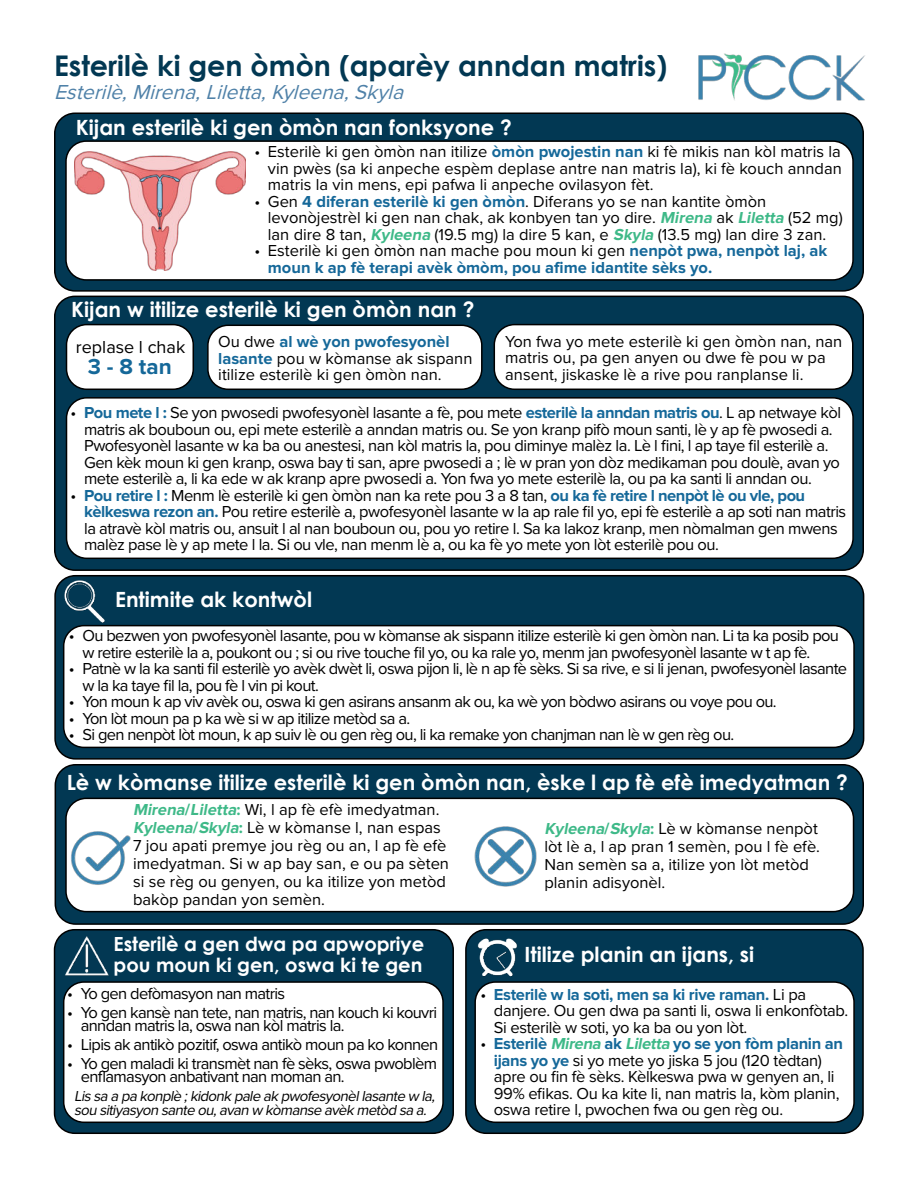
<style>
.page{position:relative;width:918px;height:1188px;background:#fff}
.page>*{position:absolute;margin:0;border:0;box-sizing:border-box;transform-origin:0 0}
.t1{font:700 28.5px "Century Gothic";color:#023853}
.t2{font:700 22.5px "Proxima Nova";color:#156899}
.t3{font:700 21px "Century Gothic";color:#fff}
.t4{font:italic 21px "Proxima Nova";color:#4f81a8}
.t5{font:700 19.5px/21px "Century Gothic";color:#fff}
.t6{font:18px "Proxima Nova";color:#000}
.t7{font:16.5px/16.5px "Proxima Nova";letter-spacing:-.03em;color:#000}
.t8{font:16.5px/18px "Proxima Nova";color:#000}
.t9{font:700 16.5px/16.5px "Proxima Nova";color:#156899}
.t10{font:italic 15px/13.5px "Proxima Nova";letter-spacing:-.04em;color:#000}
.s1{font-weight:700;color:#156899}
.s2{font-weight:700;font-style:italic;color:#3eb988}
.s3{font-weight:400;color:#000}
.s4{font-weight:700;color:#3eb988}
</style>
<div class="page">
<div style="left:55px;top:576px;width:809px;height:183px;background:#023853;border-radius:20px"></div>
<div style="left:54px;top:575px;width:810px;height:185px;border:2px solid #000;border-radius:20px"></div>
<div style="left:64px;top:626px;width:790px;height:121px;background:#fff;border-radius:20px"></div>
<div style="left:63px;top:625px;width:792px;height:123px;border:2px solid #000;border-radius:20px"></div>
<div style="left:466px;top:930px;width:397px;height:203px;background:#023853;border-radius:20px"></div>
<div style="left:465px;top:929px;width:399px;height:205px;border:2px solid #000;border-radius:20px"></div>
<div style="left:475px;top:982px;width:379px;height:140px;background:#fff;border-radius:20px"></div>
<div style="left:474px;top:981px;width:381px;height:142px;border:2px solid #000;border-radius:20px"></div>
<div style="left:55px;top:930px;width:398px;height:203px;background:#023853;border-radius:20px"></div>
<div style="left:54px;top:929px;width:400px;height:205px;border:2px solid #000;border-radius:20px"></div>
<div style="left:64px;top:982px;width:379px;height:140px;background:#fff;border-radius:20px"></div>
<div style="left:63px;top:981px;width:381px;height:142px;border:2px solid #000;border-radius:20px"></div>
<div style="left:55px;top:296px;width:808px;height:274px;background:#023853;border-radius:20px"></div>
<div style="left:54px;top:296px;width:810px;height:275px;border:2px solid #000;border-radius:20px"></div>
<div style="left:67px;top:398px;width:786px;height:160px;background:#fff;border-radius:20px"></div>
<div style="left:66px;top:397px;width:788px;height:162px;border:2px solid #000;border-radius:20px"></div>
<div style="left:55px;top:113px;width:808px;height:178px;background:#023853;border-radius:20px"></div>
<div style="left:54px;top:112px;width:810px;height:180px;border:2px solid #000;border-radius:20px"></div>
<img style="left:698px;top:53px;width:167px;height:48px">
<div style="left:67px;top:325px;width:126px;height:64px;background:#fff;border-radius:20px"></div>
<div style="left:66px;top:324px;width:128px;height:66px;border:2px solid #000;border-radius:20px"></div>
<div style="left:208px;top:325px;width:274px;height:64px;background:#fff;border-radius:20px"></div>
<div style="left:207px;top:325px;width:276px;height:65px;border:2px solid #000;border-radius:20px"></div>
<div style="left:494px;top:325px;width:359px;height:64px;background:#fff;border-radius:20px"></div>
<div style="left:494px;top:324px;width:360px;height:66px;border:2px solid #000;border-radius:20px"></div>
<div style="left:66px;top:141px;width:787px;height:139px;background:#fff;border-radius:20px"></div>
<div style="left:65px;top:140px;width:789px;height:141px;border:2px solid #000;border-radius:20px"></div>
<div style="left:55px;top:765px;width:808px;height:159px;background:#023853;border-radius:20px"></div>
<div style="left:55px;top:764px;width:809px;height:161px;border:2px solid #000;border-radius:20px"></div>
<div style="left:66px;top:798px;width:788px;height:114px;background:#fff;border-radius:20px"></div>
<div style="left:65px;top:798px;width:789px;height:114px;border:2px solid #000;border-radius:20px"></div>
<img style="left:62px;top:578px;width:48px;height:48px">
<img style="left:71px;top:831px;width:59px;height:54px">
<img style="left:74px;top:151px;width:172px;height:120px">
<img style="left:127px;top:172px;width:63px;height:60px">
<img style="left:475px;top:826px;width:62px;height:61px">
<img style="left:477px;top:938px;width:40px;height:39px">
<img style="left:64px;top:934px;width:45px;height:42px">
<h1 class="t1" style="left:54px;top:53px;width:615px">Esterilè ki gen òmòn (aparèy anndan matris)</h1>
<p class="t4" style="left:54px;top:81px;width:357px">Esterilè,Mirena,Liletta,Kyleena,Skyla</p>
<p class="t3" style="left:76px;top:118px;width:437px">Kijan esterilè ki gen òmòn nan fonksyone ?</p>
<p class="t7" style="left:268px;top:144px;width:575px;text-align:justify;text-indent:-13px">• Esterilè ki gen òmòn nan itilize <span class="s1">òmòn pwojestin nan</span> ki fè mikis nan kòl matris la vin pwès (sa ki anpeche espèm deplase antre nan matris la), ki fè kouch anndan matris la vin mens, epi pafwa li anpeche ovilasyon fèt.</p>
<p class="t8" style="left:268px;top:193px;width:576px;line-height:16.5px;text-indent:-13px">• Gen <span class="s1">4 diferan esterilè ki gen òmòn</span>. Diferans yo se nan kantite òmòn levonòjestrèl ki gen nan chak, ak konbyen tan yo dire. <span class="s2">Mirena</span> ak <span class="s2">Liletta</span> (52 mg) lan dire 8 tan, <span class="s2">Kyleena</span> (19.5 mg) la dire 5 kan, e <span class="s2">Skyla</span> (13.5 mg) lan dire 3 zan.</p>
<p class="t9" style="left:268px;top:244px;width:561px;text-indent:-13px"><span class="s3">• Esterilè ki gen òmòn nan mache pou moun ki gen</span> nenpòt pwa, nenpòt laj, ak moun k ap fè terapi avèk òmòm, pou afime idantite sèks yo.</p>
<p class="t3" style="left:71px;top:300px;width:405px">Kijan w itilize esterilè ki gen òmòn nan ?</p>
<p class="t6" style="left:76px;top:337px;width:111px">replase l chak</p>
<p class="t8" style="left:218px;top:334px;width:256px;line-height:16.5px">Ou dwe <span class="s1">al wè yon pwofesyonèl lasante</span> pou w kòmanse ak sispann itilize esterilè ki gen òmòn nan.</p>
<p class="t8" style="left:505px;top:333px;width:338px;line-height:16.5px">Yon fwa yo mete esterilè ki gen òmòn nan, nan matris ou, pa gen anyen ou dwe fè pou w pa ansent, jiskaske lè a rive pou ranplanse li.</p>
<h2 class="t2" style="left:88px;top:358px;width:85px">3 - 8 tan</h2>
<p class="t7" style="left:84px;top:404px;width:758px;text-indent:-13px">• <span class="s1">Pou mete l :</span> Se yon pwosedi pwofesyonèl lasante a fè, pou mete <span class="s1">esterilè la anndan matris ou</span>. L ap netwaye kòl matris ak bouboun ou, epi mete esterilè a anndan matris ou. Se yon kranp pifò moun santi, lè y ap fè pwosedi a.<br>Pwofesyonèl lasante w ka ba ou anestesi, nan kòl matris la, pou diminye malèz la. Lè l fini, l ap taye fil esterilè a.<br>Gen kèk moun ki gen kranp, oswa bay ti san, apre pwosedi a ; lè w pran yon dòz medikaman pou doulè, avan yo mete esterilè a, li ka ede w ak kranp apre pwosedi a. Yon fwa yo mete esterilè la, ou pa ka santi li anndan ou.</p>
<p class="t7" style="left:84px;top:487px;width:764px;text-indent:-13px">• <span class="s1">Pou retire l :</span> Menm lè esterilè ki gen òmòn nan ka rete pou 3 a 8 tan, <span class="s1">ou ka fè retire l nenpòt lè ou vle, pou kèlkeswa rezon an.</span> Pou retire esterilè a, pwofesyonèl lasante w la ap rale fil yo, epi fè esterilè a ap soti nan matris la atravè kòl matris ou, ansuit l al nan bouboun ou, pou yo retire l. Sa ka lakoz kranp, men nòmalman gen mwens malèz pase lè y ap mete l la. Si ou vle, nan menm lè a, ou ka fè yo mete yon lòt esterilè pou ou.</p>
<p class="t3" style="left:115px;top:590px;width:198px">Entimite ak kontwòl</p>
<p class="t7" style="left:82px;top:628px;width:758px;text-indent:-13px">• Ou bezwen yon pwofesyonèl lasante, pou w kòmanse ak sispann itilize esterilè ki gen òmòn nan. Li ta ka posib pou w retire esterilè la a, poukont ou ; si ou rive touche fil yo, ou ka rale yo, menm jan pwofesyonèl lasante w t ap fè.</p>
<p class="t7" style="left:82px;top:661px;width:766px;text-indent:-13px">• Patnè w la ka santi fil esterilè yo avèk dwèt li, oswa pijon li, lè n ap fè sèks. Si sa rive, e si li jenan, pwofesyonèl lasante w la ka taye fil la, pou fè l vin pi kout.</p>
<p class="t7" style="left:69px;top:694px;width:709px">• Yon moun k ap viv avèk ou, oswa ki gen asirans ansanm ak ou, ka wè yon bòdwo asirans ou voye pou ou.</p>
<p class="t7" style="left:69px;top:710px;width:343px">• Yon lòt moun pa p ka wè si w ap itilize metòd sa a.</p>
<p class="t7" style="left:69px;top:727px;width:667px">• Si gen nenpòt lòt moun, k ap suiv lè ou gen règ ou, li ka remake yon chanjman nan lè w gen règ ou.</p>
<p class="t3" style="left:67px;top:773px;width:783px">Lè w kòmanse itilize esterilè ki gen òmòn nan, èske l ap fè efè imedyatman ?</p>
<p class="t8" style="left:133px;top:801px;width:318px"><span class="s2">Mirena</span><span class="s4">/</span><span class="s2">Liletta</span><span class="s4">:</span> Wi, l ap fè efè imedyatman.<br><span class="s2">Kyleena</span><span class="s4">/</span><span class="s2">Skyla</span><span class="s4">:</span> Lè w kòmanse l, nan espas 7 jou apati premye jou règ ou an, l ap fè efè imedyatman. Si w ap bay san, e ou pa sèten si se règ ou genyen, ou ka itilize yon metòd bakòp pandan yon semèn.</p>
<p class="t8" style="left:544px;top:820px;width:277px"><span class="s2">Kyleena</span><span class="s4">/</span><span class="s2">Skyla</span><span class="s4">:</span> Lè w kòmanse nenpòt lòt lè a, l ap pran 1 semèn, pou l fè efè.<br>Nan semèn sa a, itilize yon lòt metòd planin adisyonèl.</p>
<p class="t5" style="left:114px;top:934px;width:312px">Esterilè a gen dwa pa apwopriye pou moun ki gen, oswa ki te gen</p>
<p class="t3" style="left:524px;top:945px;width:231px">Itilize planin an ijans, si</p>
<p class="t7" style="left:67px;top:985px;width:220px">• Yo gen defòmasyon nan matris</p>
<p class="t7" style="left:81px;top:1005px;width:358px;line-height:13.5px;text-indent:-13px">• Yo gen kansè nan tete, nan matris, nan kouch ki kouvri anndan matris la, oswa nan kòl matris la.</p>
<p class="t7" style="left:67px;top:1036px;width:372px">• Lipis ak antikò pozitif, oswa antikò moun pa ko konnen</p>
<p class="t7" style="left:81px;top:1057px;width:358px;line-height:13.5px;text-indent:-13px">• Yo gen maladi ki transmèt nan fè sèks, oswa pwoblèm enflamasyon anbativant nan moman an.</p>
<p class="t10" style="left:74px;top:1090px;width:365px">Lis sa a pa konplè ;kidonk pale ak pwofesyonèllasante w la, sou sitiyasyon sante ou,avan w kòmanse avèk metòd sa a.</p>
<p class="t7" style="left:494px;top:986px;width:356px;text-indent:-13px">• <span class="s1">Esterilè w la soti, men sa ki rive raman.</span> Li pa danjere. Ou gen dwa pa santi li, oswa li enkonfòtab.<br>Si esterilè w soti, yo ka ba ou yon lòt.</p>
<p class="t7" style="left:494px;top:1036px;width:351px;text-indent:-13px">• <span class="s1">Esterilè</span> <span class="s2">Mirena</span> <span class="s1">ak</span> <span class="s2">Liletta</span> <span class="s1">yo se yon fòm planin an ijans yo ye</span> si yo mete yo jiska 5 jou (120 tèdtan) apre ou fin fè sèks. Kèlkeswa pwa w genyen an, li 99% efikas. Ou ka kite li, nan matris la, kòm planin, oswa retire l, pwochen fwa ou gen règ ou.</p>
</div>
